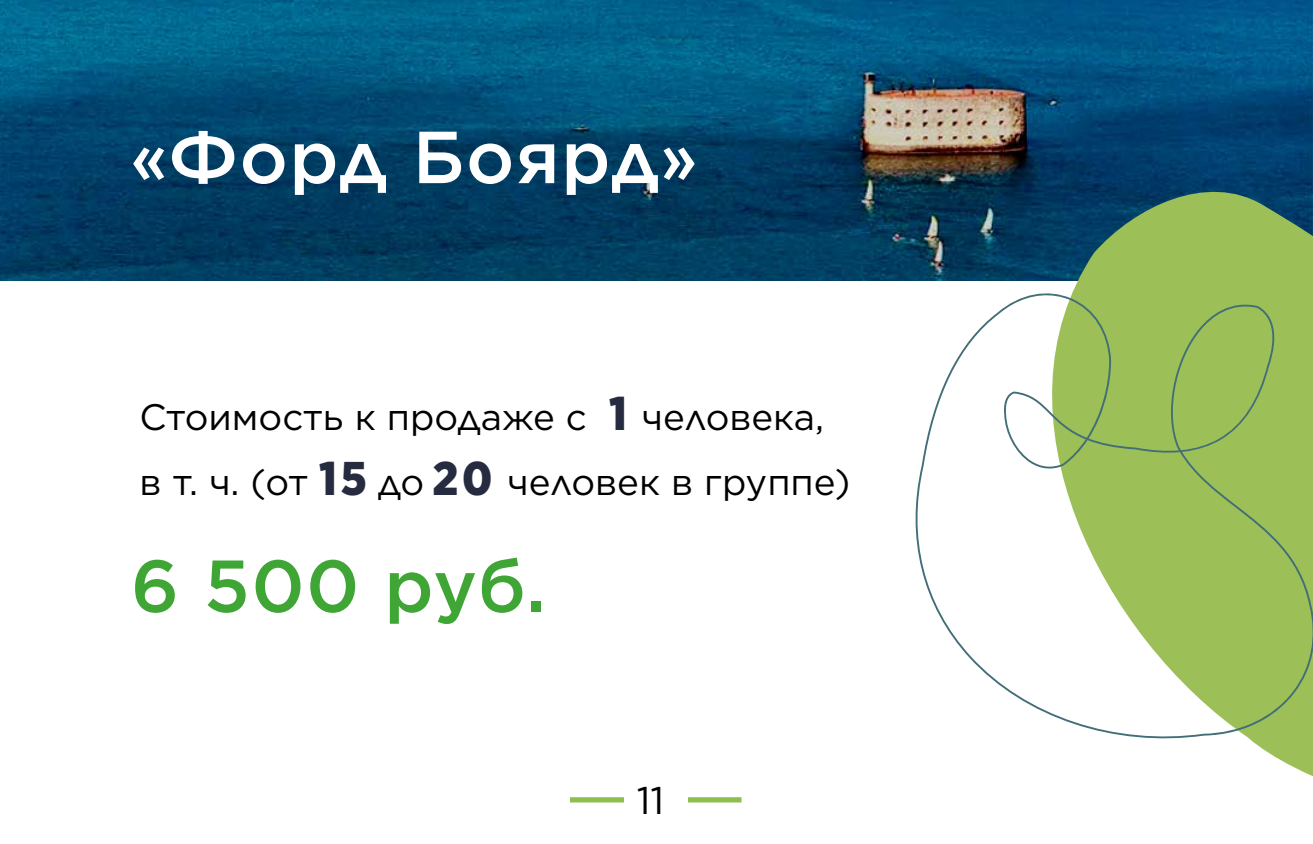
<style>
.page{position:relative;width:1313px;height:844px;background:#fff}
.page>*{position:absolute;margin:0;border:0;box-sizing:border-box;transform-origin:0 0}
.t1{font:500 73.5px "Gotham";letter-spacing:.02em;color:#fff}
.t2{font:500 73.5px "Gotham";letter-spacing:.015em;color:#3fa535}
.t3{font:38.5px "Gotham";color:#000}
.t4{font:36.75px/64.8px "Gotham";color:#000}
.s1{font-family:"Gotham X Narrow"}
.s2{font-family:"Gotham Narrow";font-weight:900;font-size:47.25px;color:#262b40}
</style>
<div class="page">
<img style="left:0;top:0;width:1312px;height:280px">
<div style="left:570px;top:797px;width:171px;height:5px;background:#8cbf4d"></div>
<div style="left:624px;top:762px;width:63px;height:80px;background:#fff"></div>
<svg style="left:987px;top:172px;width:325px;height:604px"></svg>
<svg style="left:915px;top:288px;width:397px;height:459px;fill:#9cbf57"></svg>
<h1 class="t1" style="left:131px;top:109px;width:567px"><span class="s1">«</span>Форд Боярд<span class="s1">»</span></h1>
<p class="t4" style="left:140px;top:383px;width:712px">Стоимость к продаже с <span class="s2">1</span> человека, в т. ч. (от <span class="s2">15</span> до <span class="s2">20</span> человек в группе)</p>
<h1 class="t2" style="left:131px;top:538px;width:416px">6 500 руб.</h1>
<p class="t3" style="left:637px;top:775px;width:29px">11</p>
</div>
